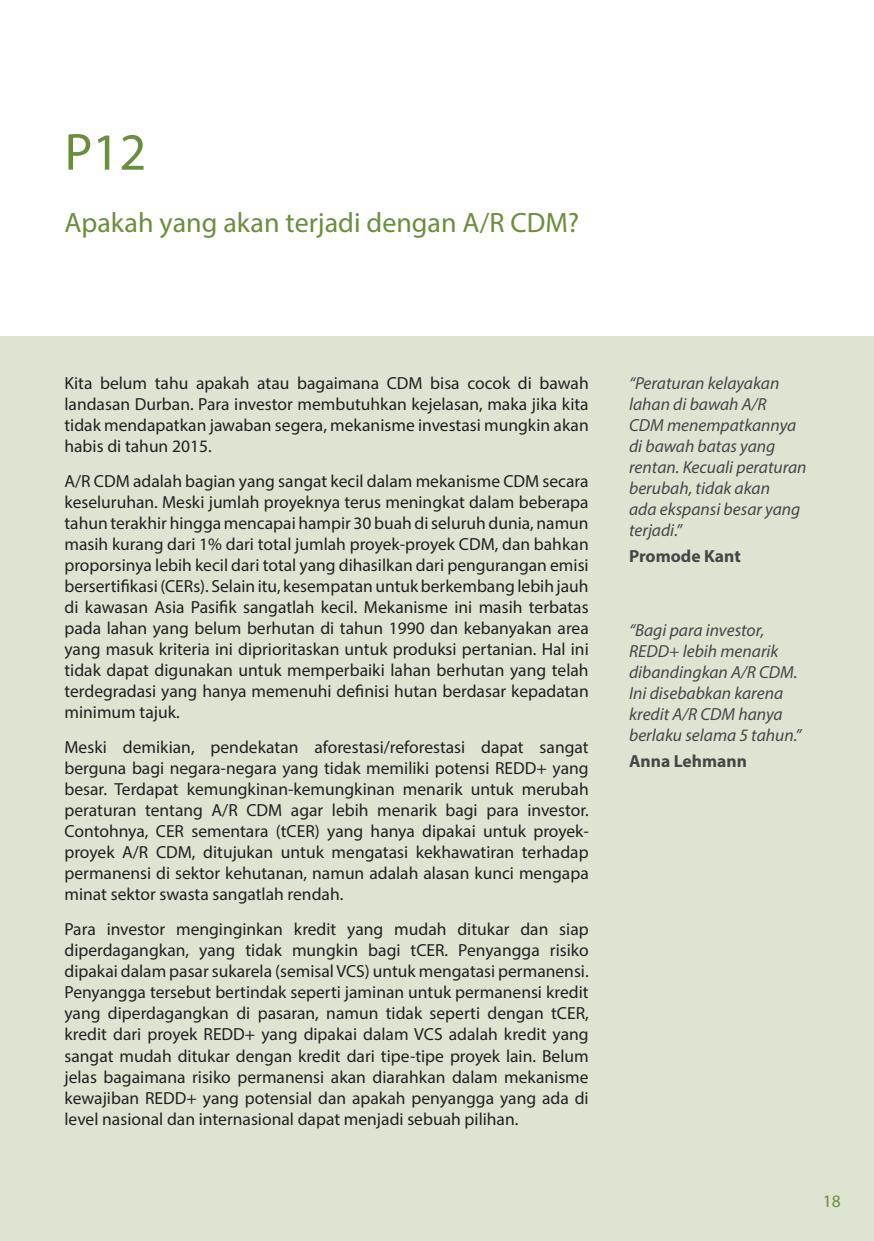
<style>
.page{position:relative;width:874px;height:1241px;background:#fff}
.page>*{position:absolute;margin:0;border:0;box-sizing:border-box;transform-origin:0 0}
.t1{font:52.5px "Myriad Pro";color:#6a8e3c}
.t2{font:28px "Myriad Pro";color:#6a8e3c}
.t3{font:17.5px/21px "Myriad Pro";color:#231f20;text-align:justify}
.t4{font:italic 17.5px/21px "Myriad Pro";color:#464647}
.t5{font:700 17.5px "Myriad Pro";color:#464647}
.t6{font:17.5px "Myriad Pro";color:#6a8e3c}
</style>
<div class="page">
<div style="left:0;top:336px;width:873px;height:904px;background:#dde5d2"></div>
<p class="t1" style="left:64px;top:120px;width:83px">P12</p>
<p class="t2" style="left:64px;top:206px;width:516px">Apakah yang akan terjadi dengan A/R CDM?</p>
<p class="t3" style="left:64px;top:372px;width:525px">Kita belum tahu apakah atau bagaimana CDM bisa cocok di bawah landasan Durban. Para investor membutuhkan kejelasan, maka jika kita tidak mendapatkan jawaban segera, mekanisme investasi mungkin akan habis di tahun 2015.</p>
<p class="t3" style="left:64px;top:470px;width:525px">A/R CDM adalah bagian yang sangat kecil dalam mekanisme CDM secara keseluruhan. Meski jumlah proyeknya terus meningkat dalam beberapa tahun terakhir hingga mencapai hampir 30 buah di seluruh dunia, namun masih kurang dari 1% dari total jumlah proyek-proyek CDM, dan bahkan proporsinya lebih kecil dari total yang dihasilkan dari pengurangan emisi bersertifikasi (CERs). Selain itu, kesempatan untuk berkembang lebih jauh di kawasan Asia Pasifik sangatlah kecil. Mekanisme ini masih terbatas pada lahan yang belum berhutan di tahun 1990 dan kebanyakan area yang masuk kriteria ini diprioritaskan untuk produksi pertanian. Hal ini tidak dapat digunakan untuk memperbaiki lahan berhutan yang telah terdegradasi yang hanya memenuhi definisi hutan berdasar kepadatan minimum tajuk.</p>
<p class="t3" style="left:64px;top:736px;width:525px">Meski demikian, pendekatan aforestasi/reforestasi dapat sangat berguna bagi negara-negara yang tidak memiliki potensi REDD+ yang besar. Terdapat kemungkinan-kemungkinan menarik untuk merubah peraturan tentang A/R CDM agar lebih menarik bagi para investor.<br>Contohnya, CER sementara (tCER) yang hanya dipakai untuk proyek&shy;proyek A/R CDM, ditujukan untuk mengatasi kekhawatiran terhadap permanensi di sektor kehutanan, namun adalah alasan kunci mengapa minat sektor swasta sangatlah rendah.</p>
<p class="t3" style="left:64px;top:918px;width:525px">Para investor menginginkan kredit yang mudah ditukar dan siap diperdagangkan, yang tidak mungkin bagi tCER. Penyangga risiko dipakai dalam pasar sukarela (semisal VCS) untuk mengatasi permanensi.<br>Penyangga tersebut bertindak seperti jaminan untuk permanensi kredit yang diperdagangkan di pasaran, namun tidak seperti dengan tCER, kredit dari proyek REDD+ yang dipakai dalam VCS adalah kredit yang sangat mudah ditukar dengan kredit dari tipe-tipe proyek lain. Belum jelas bagaimana risiko permanensi akan diarahkan dalam mekanisme kewajiban REDD+ yang potensial dan apakah penyangga yang ada di level nasional dan internasional dapat menjadi sebuah pilihan.</p>
<p class="t4" style="left:628px;top:372px;width:179px">“Peraturan kelayakan lahan di bawah A/R<br>CDM menempatkannya di bawah batas yang rentan. Kecuali peraturan berubah, tidak akan<br>ada ekspansi besar yang terjadi.”</p>
<p class="t5" style="left:628px;top:545px;width:113px">Promode Kant</p>
<p class="t4" style="left:628px;top:619px;width:174px">“Bagi para investor,<br>REDD+ lebih menarik dibandingkan A/R CDM.<br>Ini disebabkan karena kredit A/R CDM hanya berlaku selama 5 tahun.”</p>
<p class="t5" style="left:628px;top:749px;width:119px">Anna Lehmann</p>
<p class="t6" style="left:822px;top:1190px;width:19px">18</p>
</div>
